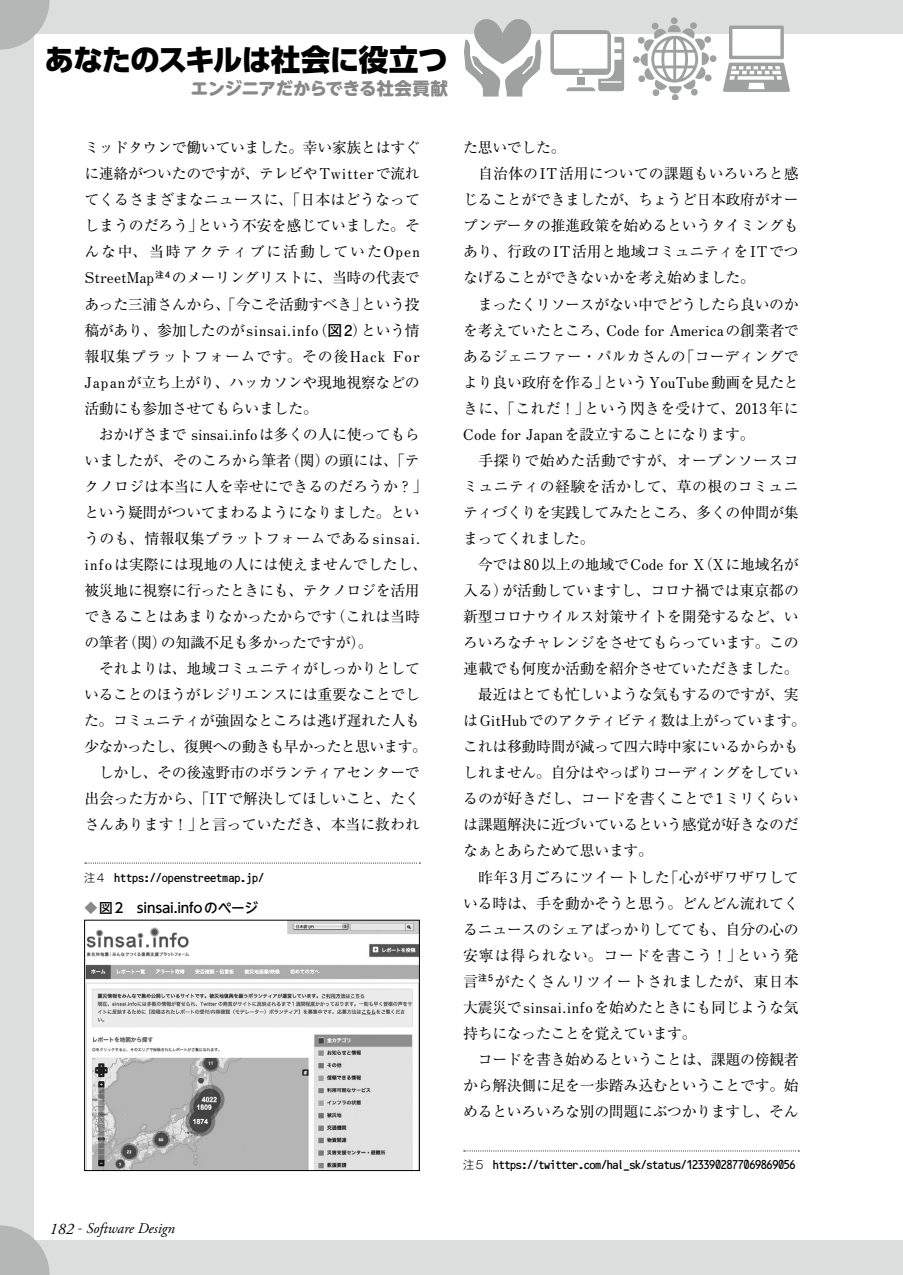
<style>
.page{position:relative;width:903px;height:1275px;background:#dcdddd}
.page>*{position:absolute;margin:0;border:0;box-sizing:border-box;transform-origin:0 0}
.t1{font:800 29.75px "UD Shin Go Pro";letter-spacing:-.03em;color:#000}
.t2{font:800 17.32px "UD Shin M Go Pro";letter-spacing:-.015em;color:#898989}
.t3{font:14.88px/26.1px "Ryumin Pro";letter-spacing:-.02em;color:#000}
.t4{font:italic 14.88px "Adobe Garamond Pro";color:#000}
.t5{font:500 13.65px "UD Shin Go NT Pro";letter-spacing:-.01em;color:#000}
.t6{font:12.25px "Software Design Bsla W3";letter-spacing:-.035em;color:#000}
.t7{font:12.25px "Software Design Bsla W3";letter-spacing:-.01em;color:#000}
.s1{font-family:"Futo Min A101 Pro";font-weight:700}
.s2{font-family:"Futo Go B101 Pro";font-weight:700}
.s3{font-family:"Gothic MB101 Pro";font-weight:300;font-size:11.2px}
.s4{font-family:"Koz Min Pro";font-weight:400;color:#898989}
.s5{font-size:16.1px}
.s6{font-family:"Garamond";font-style:normal}
</style>
<div class="page">
<div style="left:35px;top:35px;width:868px;height:1205px;background:#fff"></div>
<svg style="left:0;top:0;width:50px;height:50px"></svg>
<svg style="left:0;top:1225px;width:50px;height:50px"></svg>
<svg style="left:464px;top:19px;width:77px;height:78px"></svg>
<svg style="left:633px;top:17px;width:83px;height:82px"></svg>
<svg style="left:550px;top:30px;width:74px;height:61px"></svg>
<svg style="left:723px;top:26px;width:67px;height:66px"></svg>
<svg style="left:85px;top:862px;width:335px;height:1px"></svg>
<svg style="left:464px;top:1150px;width:335px;height:1px"></svg>
<img style="left:86px;top:922px;width:332px;height:247px">
<div style="left:84px;top:920px;width:336px;height:251px;border:1px solid #000"></div>
<h1 class="t1" style="left:44px;top:35px;width:405px">あなたのスキルは社会に役立つ</h1>
<p class="t2" style="left:191px;top:74px;width:258px">エンジニアだからできる社会貢献</p>
<p class="t3" style="left:84px;top:134px;width:345px">ミッドタウンで働いていました。幸い家族とはすぐに連絡がついたのですが、テレビや<span class="s1">Twitter</span>で流れてくるさまざまなニュースに、「日本はどうなってしまうのだろう」という不安を感じていました。そんな中、当時アクティブに活動していた<span class="s1">Open<br>StreetMap</span><sup>注4</sup> のメーリングリストに、当時の代表であった三浦さんから、「今こそ活動すべき」という投稿があり、参加したのが<span class="s1">sinsai.info</span>（<span class="s2">図2</span>）という情報収集プラットフォームです。その後<span class="s1">Hack For<br>Japan</span>が立ち上がり、ハッカソンや現地視察などの活動にも参加させてもらいました。<br>　おかげさまで <span class="s1">sinsai.info</span>は多くの人に使ってもらいましたが、そのころから筆者（関）の頭には、「テクノロジは本当に人を幸せにできるのだろうか？」という疑問がついてまわるようになりました。というのも、情報収集プラットフォームである<span class="s1">sinsai. info</span>は実際には現地の人には使えませんでしたし、被災地に視察に行ったときにも、テクノロジを活用できることはあまりなかったからです（これは当時の筆者（関）の知識不足も多かったですが）。<br>　それよりは、地域コミュニティがしっかりとしていることのほうがレジリエンスには重要なことでした。コミュニティが強固なところは逃げ遅れた人も少なかったし、復興への動きも早かったと思います。　しかし、その後遠野市のボランティアセンターで出会った方から、「<span class="s1">IT</span>で解決してほしいこと、たくさんあります！」と言っていただき、本当に救われ</p>
<p class="t7" style="left:84px;top:870px;width:181px"><span class="s3">注4</span> https://openstreetmap.jp/</p>
<p class="t5" style="left:84px;top:897px;width:175px"><span class="s4">◆</span>図2　sinsai.infoのページ</p>
<p class="t3" style="left:463px;top:134px;width:344px">た思いでした。<br>　自治体の<span class="s1">IT</span>活用についての課題もいろいろと感じることができましたが、ちょうど日本政府がオープンデータの推進政策を始めるというタイミングもあり、行政の<span class="s1">IT</span>活用と地域コミュニティを<span class="s1">IT</span>でつなげることができないかを考え始めました。<br>　まったくリソースがない中でどうしたら良いのかを考えていたところ、<span class="s1">Code for America</span>の創業者であるジェニファー・パルカさんの「コーディングでより良い政府を作る」という<span class="s1">YouTube</span>動画を見たときに、「これだ！」という閃きを受けて、<span class="s1">2013</span>年に<br><span class="s1">Code for Japan</span>を設立することになります。<br>　手探りで始めた活動ですが、オープンソースコミュニティの経験を活かして、草の根のコミュニティづくりを実践してみたところ、多くの仲間が集まってくれました。<br>　今では<span class="s1">80</span>以上の地域で<span class="s1">Code for X</span>（<span class="s1">X</span>に地域名が入る）が活動していますし、コロナ禍では東京都の新型コロナウイルス対策サイトを開発するなど、いろいろなチャレンジをさせてもらっています。この連載でも何度か活動を紹介させていただきました。　最近はとても忙しいような気もするのですが、実は<span class="s1">GitHub</span>でのアクティビティ数は上がっています。これは移動時間が減って四六時中家にいるからかもしれません。自分はやっぱりコーディングをしているのが好きだし、コードを書くことで<span class="s1">1</span>ミリくらいは課題解決に近づいているという感覚が好きなのだなぁとあらためて思います。<br>　昨年<span class="s1">3</span>月ごろにツイートした「心がザワザワしている時は、手を動かそうと思う。どんどん流れてくるニュースのシェアばっかりしてても、自分の心の安寧は得られない。コードを書こう！」という発言<sup>注5</sup> がたくさんリツイートされましたが、東日本大震災で<span class="s1">sinsai.info</span>を始めたときにも同じような気持ちになったことを覚えています。<br>　コードを書き始めるということは、課題の傍観者から解決側に足を一歩踏み込むということです。始めるといろいろな別の問題にぶつかりますし、そん</p>
<p class="t6" style="left:463px;top:1158px;width:334px"><span class="s3">注5</span> https://twitter.com/hal_sk/status/1233902877069869056</p>
<p class="t4" style="left:50px;top:1220px;width:127px"><span class="s5">182</span> <span class="s6">-</span> Software Design</p>
</div>
